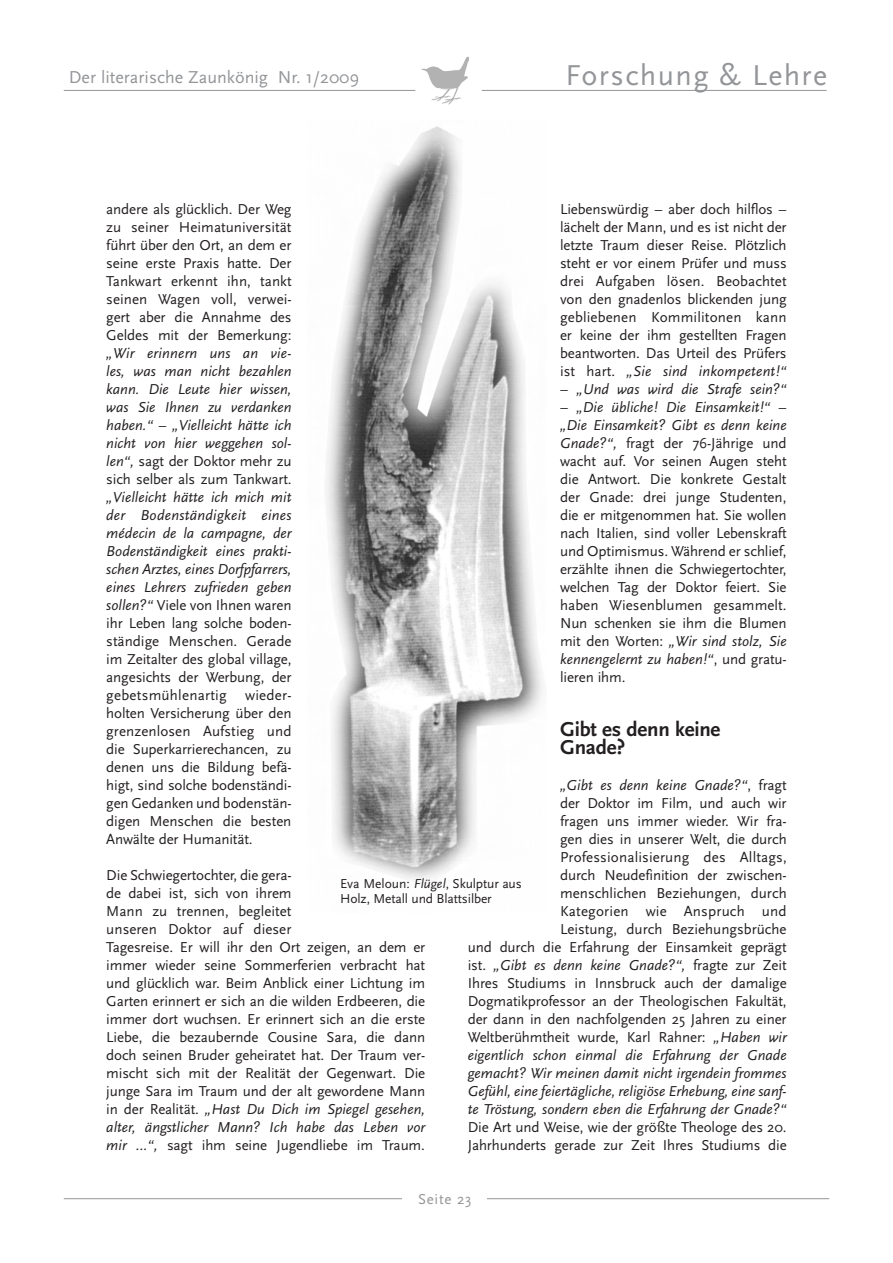
<style>
.page{position:relative;width:893px;height:1263px;background:#fff}
.page>*{position:absolute;margin:0;border:0;box-sizing:border-box;transform-origin:0 0}
.t1{font:30px "Scala Sans";letter-spacing:.05em;color:#939598}
.t2{font:700 21px/18px "Scala Sans";letter-spacing:-.01em;color:#231f20}
.t3{font:18px "Scala Sans";color:#939598}
.t4{font:15px/18px "Scala Sans";letter-spacing:-.01em;color:#231f20;text-align:justify}
.t5{font:italic 15px "Scala Sans";color:#231f20}
.t6{font:15px "Scala Sans";letter-spacing:.05em;color:#939598}
.t7{font:13.5px/15px "Scala Sans";letter-spacing:-.01em;color:#231f20}
.s1{font-style:italic}
</style>
<div class="page">
<hr style="left:64px;top:1198px;width:765px;height:1px;background:#939598">
<div style="left:403px;top:1191px;width:84px;height:26px;background:#fff"></div>
<hr style="left:64px;top:90px;width:763px;height:1px;background:#939598">
<div style="left:414px;top:45px;width:69px;height:69px;background:#fff;border-radius:50%"></div>
<img style="left:421px;top:57px;width:48px;height:48px">
<div style="left:414px;top:45px;width:69px;height:69px;border:1px solid #fff;border-radius:50%"></div>
<img style="left:326px;top:126px;width:217px;height:754px">
<p class="t3" style="left:69px;top:68px;width:292px">Der literarische Zaunkönig Nr. 1/2009</p>
<p class="t1" style="left:565px;top:59px;width:263px">Forschung &amp; Lehre</p>
<p class="t4" style="left:560px;top:200px;width:228px">Liebenswürdig – aber doch hilflos – lächelt der Mann, und es ist nicht der letzte Traum dieser Reise. Plötzlich steht er vor einem Prüfer und muss drei Aufgaben lösen. Beobachtet von den gnadenlos blickenden jung gebliebenen Kommilitonen kann er keine der ihm gestellten Fragen beantworten. Das Urteil des Prüfers ist hart. <span class="s1">„Sie sind inkompetent!“</span></p>
<p class="t5" style="left:560px;top:381px;width:228px">– „Und was wird die Strafe sein?“</p>
<p class="t4" style="left:560px;top:398px;width:228px"><span class="s1">– „Die übliche! Die Einsamkeit!“ – „Die Einsamkeit? Gibt es denn keine Gnade?“,</span> fragt der 76-Jährige und wacht auf. Vor seinen Augen steht die Antwort. Die konkrete Gestalt der Gnade: drei junge Studenten, die er mitgenommen hat. Sie wollen nach Italien, sind voller Lebenskraft und Optimismus. Während er schlief, erzählte ihnen die Schwiegertochter, welchen Tag der Doktor feiert. Sie haben Wiesenblumen gesammelt.<br>Nun schenken sie ihm die Blumen mit den Worten: <span class="s1">„Wir sind stolz, Sie kennengelernt zu haben!“</span>, und gratu&shy;lieren ihm.</p>
<p class="t2" style="left:560px;top:720px;width:162px">Gibt es denn keine<br>Gnade?</p>
<p class="t4" style="left:468px;top:776px;width:321px;text-align:right"><span class="s1">„Gibt es denn keine Gnade?“</span>, fragt<br>der Doktor im Film, und auch wir<br>fragen uns immer wieder. Wir fra-<br>gen dies in unserer Welt, die durch Professionalisierung des Alltags,<br>durch Neudefinition der zwischen-<br>menschlichen Beziehungen, durch<br>Kategorien wie Anspruch und<br>Leistung, durch Beziehungsbrüche<br>und durch die Erfahrung der Einsamkeit geprägt ist. <span class="s1">„Gibt es denn keine Gnade?“,</span> fragte zur Zeit Ihres Studiums in Innsbruck auch der damalige Dogmatikprofessor an der Theologischen Fakultät, der dann in den nachfolgenden 25 Jahren zu einer Weltberühmtheit wurde, Karl Rahner: <span class="s1">„Haben wir eigentlich schon einmal die Erfahrung der Gnade gemacht? Wir meinen damit nicht irgendein frommes Gefühl, eine feiertägliche, religiöse Erhebung, eine sanf&shy;te Tröstung, sondern eben die Erfahrung der Gnade?“ </span>Die Art und Weise, wie der größte Theologe des 20.<br>Jahrhunderts gerade zur Zeit Ihres Studiums die</p>
<p class="t4" style="left:106px;top:200px;width:187px">andere als glücklich. Der Weg zu seiner Heimatuniversität führt über den Ort, an dem er seine erste Praxis hatte. Der Tankwart erkennt ihn, tankt seinen Wagen voll, verwei&shy;gert aber die Annahme des Geldes mit der Bemerkung: <span class="s1">„Wir erinnern uns an vie&shy;les, was man nicht bezahlen kann. Die Leute hier wissen, was Sie Ihnen zu verdanken haben.“ – „Vielleicht hätte ich nicht von hier weggehen sol&shy;len“,</span> sagt der Doktor mehr zu sich selber als zum Tankwart. <span class="s1">„Vielleicht hätte ich mich mit der Bodenständigkeit eines médecin de la campagne, der Bodenständigkeit eines prakti&shy;schen Arztes, eines Dorfpfarrers, eines Lehrers zufrieden geben sollen?“</span> Viele von Ihnen waren ihr Leben lang solche boden&shy;ständige Menschen. Gerade im Zeitalter des global village, angesichts der Werbung, der gebetsmühlenartig wieder&shy;holten Versicherung über den grenzenlosen Aufstieg und die Superkarrierechancen, zu denen uns die Bildung befä&shy;higt, sind solche bodenständi&shy;gen Gedanken und bodenstän&shy;digen Menschen die besten Anwälte der Humanität.</p>
<p class="t4" style="left:106px;top:866px;width:321px;text-align:left">Die Schwiegertochter, die gera-<br>de dabei ist, sich von ihrem<br>Mann zu trennen, begleitet<br>unseren Doktor auf dieser<br>Tagesreise. Er will ihr den Ort zeigen, an dem er immer wieder seine Sommerferien verbracht hat und glücklich war. Beim Anblick einer Lichtung im Garten erinnert er sich an die wilden Erdbeeren, die immer dort wuchsen. Er erinnert sich an die erste Liebe, die bezaubernde Cousine Sara, die dann doch seinen Bruder geheiratet hat. Der Traum ver&shy;mischt sich mit der Realität der Gegenwart. Die junge Sara im Traum und der alt gewordene Mann in der Realität. <span class="s1">„Hast Du Dich im Spiegel gesehen, alter, ängstlicher Mann? Ich habe das Leben vor mir ...“,</span> sagt ihm seine Jugendliebe im Traum.</p>
<p class="t7" style="left:340px;top:876px;width:183px">Eva Meloun: <span class="s1">Flügel</span>, Skulptur aus<br>Holz, Metall und Blattsilber</p>
<p class="t6" style="left:418px;top:1191px;width:55px">Seite 23</p>
</div>
